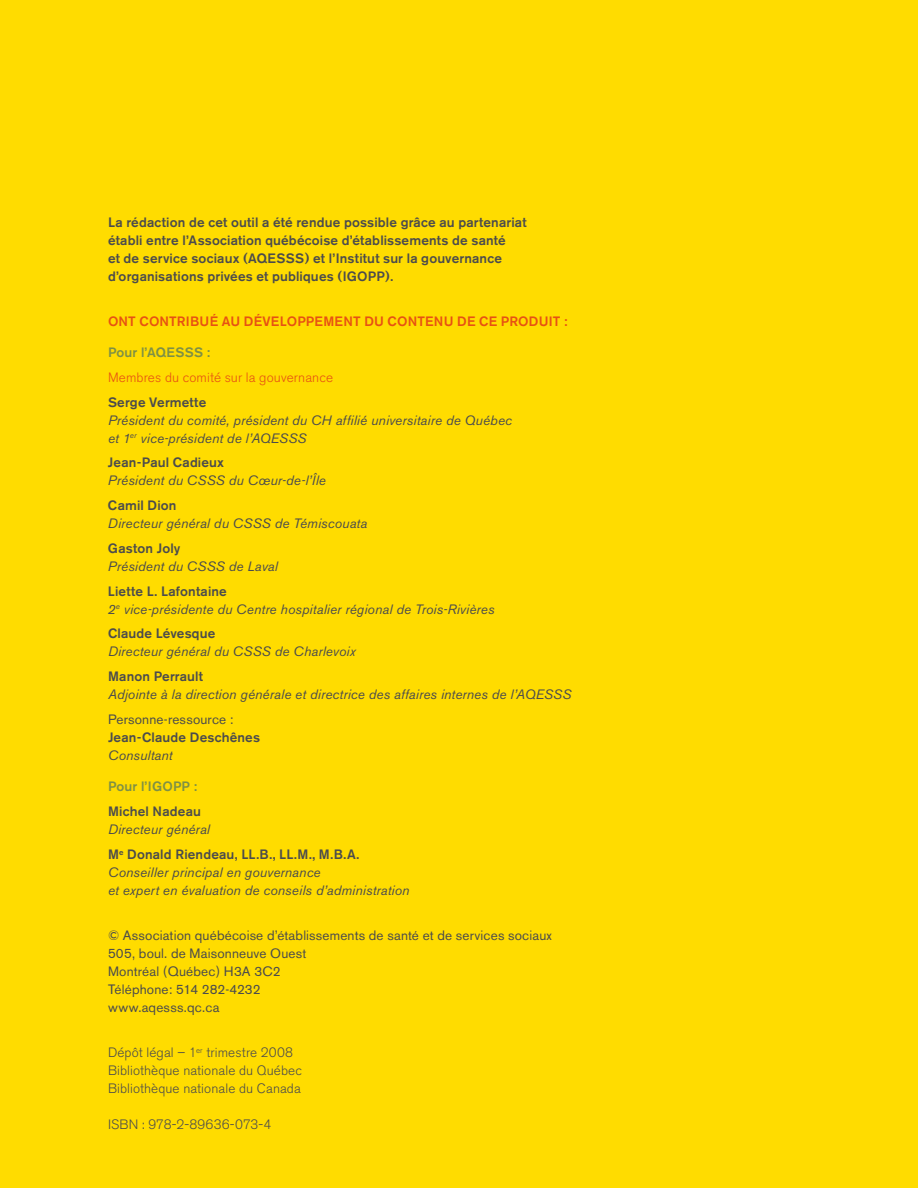
<style>
.page{position:relative;width:918px;height:1188px;background:#ffdc00}
.page>*{position:absolute;margin:0;border:0;box-sizing:border-box;transform-origin:0 0}
.t1{font:italic 13.5px/18px "Akzidenz Grotesk BE";letter-spacing:.01em;color:#4b4b4d}
.t2{font:500 13.5px/18px "Akzidenz Grotesk BE";letter-spacing:.01em;color:#4b4b4d}
.t3{font:13.5px/18px "Akzidenz Grotesk BE";letter-spacing:.01em;color:#4b4b4d}
.t4{font:300 13.5px/18px "Akzidenz Grotesk BE";letter-spacing:.01em;color:#4b4b4d}
.t5{font:500 13.5px "Akzidenz Grotesk BE";letter-spacing:.015em;color:#e75113}
.t6{font:300 13.5px "Akzidenz Grotesk BE";letter-spacing:.01em;color:#e75113}
.t7{font:500 13.5px "Akzidenz Grotesk BE";letter-spacing:.015em;color:#7e9045}
.s1{font-weight:500;font-style:normal}
.s2{font-weight:400;font-style:italic}
</style>
<div class="page">
<p class="t2" style="left:108px;top:213px;width:420px">La rédaction de cet outil a été rendue possible grâce au partenariat établi entre l’Association québécoise d’établissements de santé<br>et de service sociaux (AQESSS) et l’Institut sur la gouvernance d’organisations privées et publiques (IGOPP).</p>
<p class="t5" style="left:108px;top:313px;width:173px">Ont contri bué au développe</p>
<p class="t5" style="left:323px;top:313px;width:246px">ment du contenu de ce produit :</p>
<p class="t7" style="left:108px;top:344px;width:104px">Pour l’AQESSS :</p>
<p class="t6" style="left:108px;top:370px;width:227px">Membres du comité sur la gouvernance</p>
<p class="t2" style="left:108px;top:393px;width:100px">Serge Vermette</p>
<p class="t1" style="left:108px;top:411px;width:406px">Président du comité, président du CH affilié universitaire de Québec et 1<sup>er</sup> vice-président de l’AQESSS</p>
<p class="t2" style="left:108px;top:454px;width:118px">Jean-Paul Cadieux</p>
<p class="t1" style="left:108px;top:472px;width:219px">Président du CSSS du Cœur-de-l’Île</p>
<p class="t2" style="left:108px;top:496px;width:70px">Camil Dion</p>
<p class="t1" style="left:108px;top:514px;width:261px">Directeur général du CSSS de Témiscouata</p>
<p class="t2" style="left:108px;top:539px;width:74px">Gaston Joly</p>
<p class="t1" style="left:108px;top:557px;width:172px">Président du CSSS de Laval</p>
<p class="t1" style="left:108px;top:582px;width:388px"><span class="s1">Liette L. Lafontaine<br></span>2<sup>e</sup> vice-présidente du Centre hospitalier régional de Trois-Rivières</p>
<p class="t2" style="left:108px;top:625px;width:109px">Claude Lévesque</p>
<p class="t1" style="left:108px;top:643px;width:249px">Directeur général du CSSS de Charlevoix</p>
<p class="t2" style="left:108px;top:667px;width:97px">Manon Perrault</p>
<p class="t1" style="left:108px;top:685px;width:465px">Adjointe à la direction générale et directrice des affaires internes de l’AQESSS</p>
<p class="t3" style="left:108px;top:710px;width:127px">Personne-ressource :</p>
<p class="t2" style="left:108px;top:728px;width:154px">Jean-Claude Deschênes</p>
<p class="t1" style="left:108px;top:746px;width:66px">Consultant</p>
<p class="t7" style="left:108px;top:778px;width:91px">Pour l’IGOPP :</p>
<p class="t2" style="left:108px;top:802px;width:94px">Michel Nadeau</p>
<p class="t2" style="left:108px;top:817px;width:253px;line-height:24.8px"><span class="s2">Directeur général<br></span>M <sup>e</sup> Donald Riendeau, LL.B., LL.M ., M .B.A.</p>
<p class="t1" style="left:108px;top:863px;width:303px">Conseiller principal en gouvernance<br>et expert en évaluation de conseils d’administration</p>
<p class="t3" style="left:108px;top:926px;width:445px">© Association québécoise d’établissements de santé et de services sociaux 505, boul. de Maisonneuve Ouest<br>Montréal (Québec) H3A 3C2<br>Téléphone: 514 282-4232<br>www.aqesss.qc.ca</p>
<p class="t4" style="left:108px;top:1044px;width:195px">Dépôt légal – 1<sup>er</sup> trimestre 2008<br>Bibliothèque nationale du Québec<br>Bibliothèque nationale du Canada</p>
<p class="t4" style="left:108px;top:1116px;width:165px">ISBN : 978-2-89636-073-4</p>
</div>
